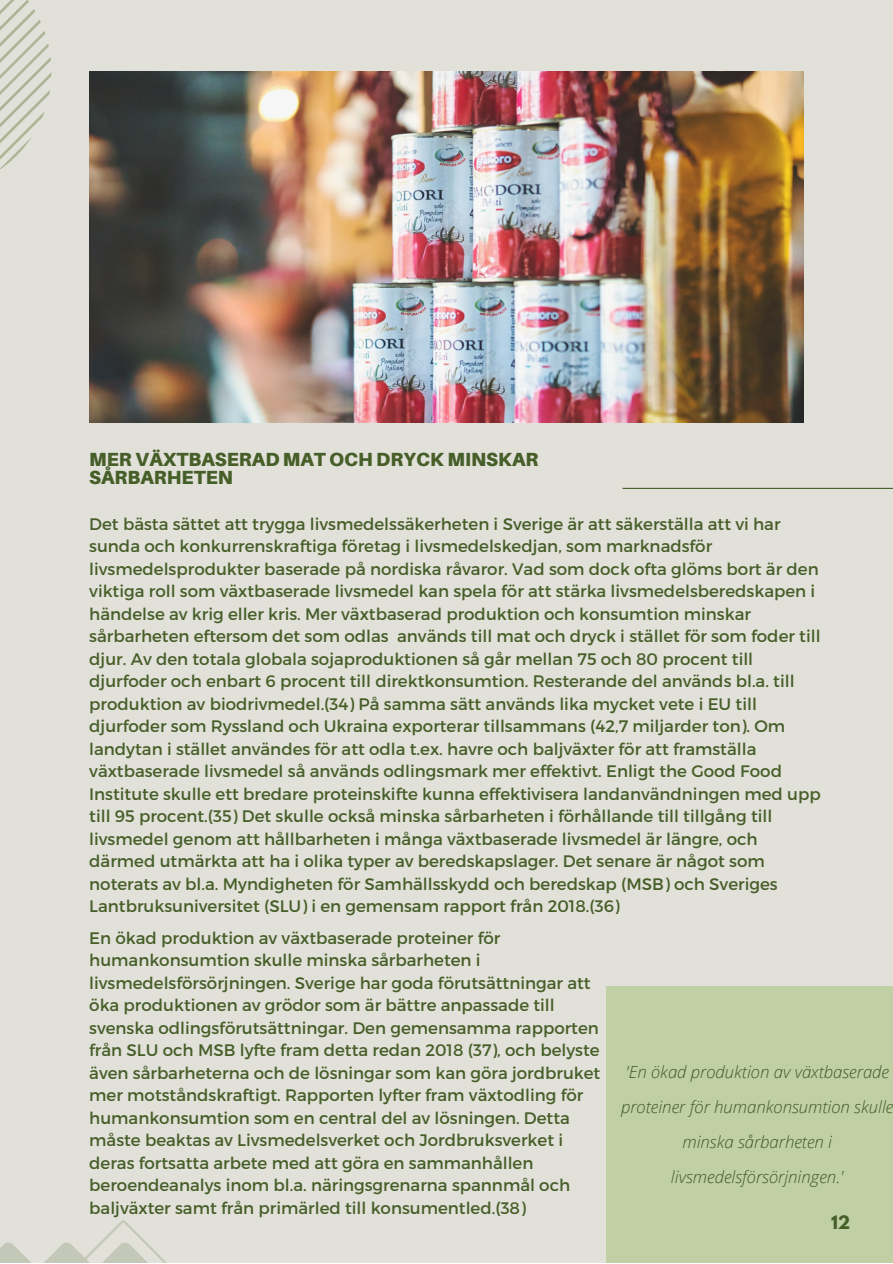
<style>
.page{position:relative;width:893px;height:1264px;background:#fff}
.page>*{position:absolute;margin:0;border:0;box-sizing:border-box;transform-origin:0 0}
.t1{font:900 19.05px/18px "Aileron";color:#465e28}
.t2{font:italic 300 16.8px/34.8px "Open Sans";color:#3e5b24;text-align:center}
.t3{font:16.65px/22.5px "Montserrat";color:#465e28}
.t4{font:700 16.5px "League Spartan";color:#465e28}
</style>
<div class="page">
<div style="left:0;top:0;width:892px;height:1262px;background:#e1e0d9"></div>
<img style="left:89px;top:71px;width:714px;height:351px">
<div style="left:606px;top:986px;width:286px;height:276px;background:#c1cfa5"></div>
<hr style="left:622px;top:488px;width:270px;height:1px;background:#465e28">
<svg style="left:0;top:0;width:51px;height:170px"></svg>
<svg style="left:0;top:1220px;width:166px;height:42px"></svg>
<p class="t1" style="left:89px;top:449px;width:451px">MER VÄXTBASERAD MAT OCH DRYCK MINSKAR<br>SÅRBARHETEN</p>
<p class="t3" style="left:89px;top:512px;width:733px">Det bästa sättet att trygga livsmedelssäkerheten i Sverige är att säkerställa att vi har sunda och konkurrenskraftiga företag i livsmedelskedjan, som marknadsför livsmedelsprodukter baserade på nordiska råvaror. Vad som dock ofta glöms bort är den viktiga roll som växtbaserade livsmedel kan spela för att stärka livsmedelsberedskapen i händelse av krig eller kris. Mer växtbaserad produktion och konsumtion minskar sårbarheten eftersom det som odlas används till mat och dryck i stället för som foder till djur. Av den totala globala sojaproduktionen så går mellan 75 och 80 procent till djurfoder och enbart 6 procent till direktkonsumtion. Resterande del används bl.a. till produktion av biodrivmedel.(34) På samma sätt används lika mycket vete i EU till djurfoder som Ryssland och Ukraina exporterar tillsammans (42,7 miljarder ton). Om landytan i stället användes för att odla t.ex. havre och baljväxter för att framställa växtbaserade livsmedel så används odlingsmark mer effektivt. Enligt the Good Food Institute skulle ett bredare proteinskifte kunna effektivisera landanvändningen med upp till 95 procent.(35) Det skulle också minska sårbarheten i förhållande till tillgång till livsmedel genom att hållbarheten i många växtbaserade livsmedel är längre, och därmed utmärkta att ha i olika typer av beredskapslager. Det senare är något som noterats av bl.a. Myndigheten för Samhällsskydd och beredskap (MSB) och Sveriges Lantbruksuniversitet (SLU) i en gemensam rapport från 2018.(36)</p>
<p class="t3" style="left:89px;top:925px;width:512px">En ökad produktion av växtbaserade proteiner för humankonsumtion skulle minska sårbarheten i livsmedelsförsörjningen. Sverige har goda förutsättningar att öka produktionen av grödor som är bättre anpassade till svenska odlingsförutsättningar. Den gemensamma rapporten från SLU och MSB lyfte fram detta redan 2018 (37), och belyste även sårbarheterna och de lösningar som kan göra jordbruket mer motståndskraftigt. Rapporten lyfter fram växtodling för humankonsumtion som en central del av lösningen. Detta måste beaktas av Livsmedelsverket och Jordbruksverket i deras fortsatta arbete med att göra en sammanhållen beroendeanalys inom bl.a. näringsgrenarna spannmål och baljväxter samt från primärled till konsumentled.(38)</p>
<p class="t2" style="left:621px;top:1054px;width:274px">'En ökad produktion av växtbaserade proteiner för humankonsumtion skulle minska sårbarheten i livsmedelsförsörjningen.'</p>
<p class="t4" style="left:831px;top:1214px;width:21px">12</p>
</div>
